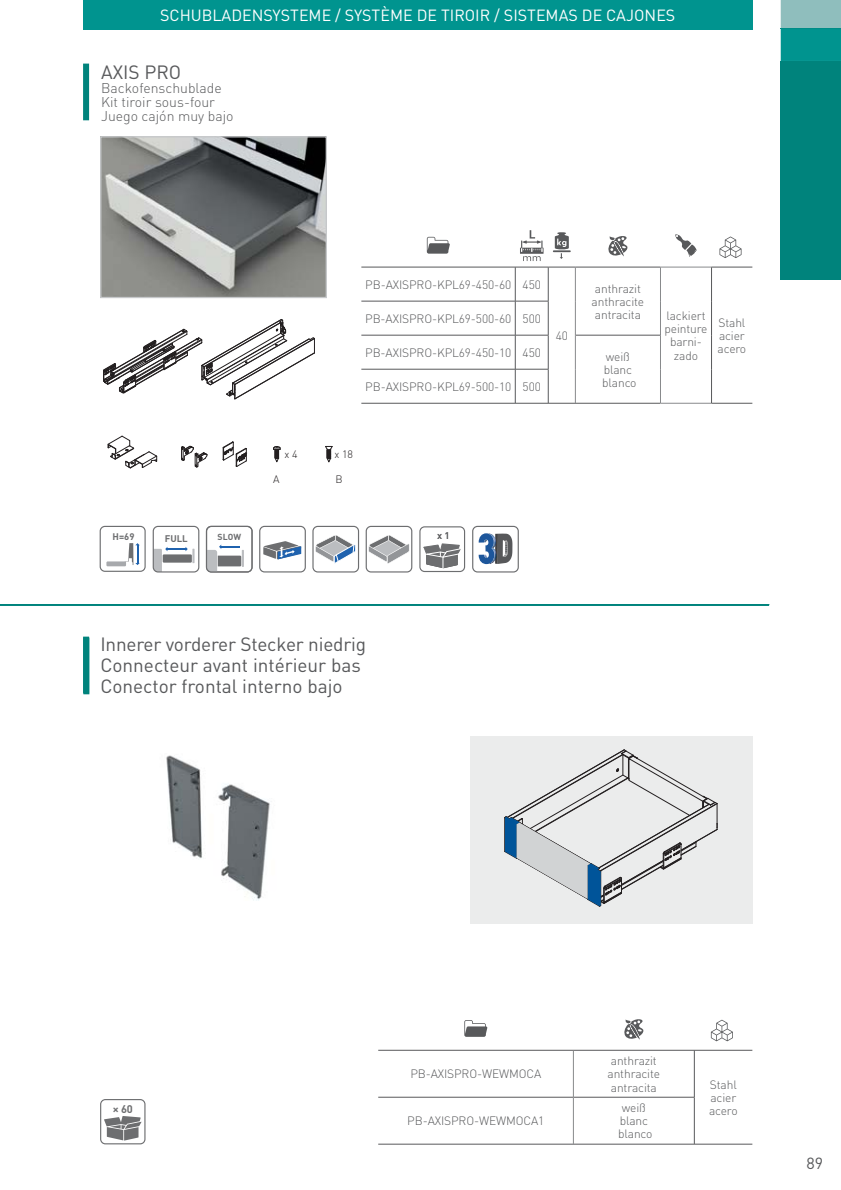
<style>
.page{position:relative;width:841px;height:1190px;background:#fff}
.page>*{position:absolute;margin:0;border:0;box-sizing:border-box;transform-origin:0 0}
.t1{font:19px/21px "DIN Pro";color:#58595b}
.t2{font:16px "DIN Pro";color:#fff}
.t3{font:16px "DIN Pro";color:#58595b}
.t4{font:300 14px/14px "DIN Pro";color:#58595b}
.t5{font:300 12px/13.2px "DIN Pro";letter-spacing:-.01em;color:#58595b;text-align:center}
.t6{font:700 11px "DIN Pro";color:#6d6e70}
.t7{font:300 10.6px "DIN Pro";color:#231f20}
.t8{font:700 9.6px "DIN Pro";color:#6d6e70}
.t9{font:700 9.6px "DIN Pro";color:#58595b}
.t10{font:700 9.4px "DIN Pro";color:#6d6e70}
.t11{font:700 8.6px "DIN Pro";color:#6d6e70}
</style>
<div class="page">
<div style="left:83px;top:0;width:669px;height:30px;background:#00948f"></div>
<div style="left:780px;top:61px;width:61px;height:218px;background:#00837c"></div>
<svg style="left:780px;top:0;width:61px;height:61px;background:#43a8a5"></svg>
<hr style="left:0;top:604px;width:769px;height:1px;background:#00837c">
<div style="left:83px;top:64px;width:6px;height:56px;background:#00837c"></div>
<div style="left:83px;top:636px;width:6px;height:57px;background:#a0d0ce"></div>
<div style="left:470px;top:736px;width:282px;height:187px;background:#ebecec"></div>
<hr style="left:0;top:605px;width:769px;height:1px;background:#00837c">
<div style="left:83px;top:637px;width:6px;height:57px;background:#00837c"></div>
<img style="left:166px;top:755px;width:104px;height:144px">
<img style="left:102px;top:138px;width:223px;height:158px">
<div style="left:100px;top:136px;width:227px;height:162px;border:1px solid #c6c8ca"></div>
<svg style="left:100px;top:1099px;width:45px;height:45px"></svg>
<svg style="left:504px;top:749px;width:214px;height:157px"></svg>
<div style="left:365px;top:525px;width:47px;height:47px;border:1px solid #6d6e70;border-radius:5px"></div>
<svg style="left:368px;top:535px;width:41px;height:28px"></svg>
<div style="left:259px;top:525px;width:47px;height:47px;border:1px solid #6d6e70;border-radius:5px"></div>
<svg style="left:263px;top:541px;width:38px;height:18px"></svg>
<div style="left:153px;top:525px;width:46px;height:47px;border:1px solid #6d6e70;border-radius:5px"></div>
<svg style="left:153px;top:546px;width:41px;height:26px"></svg>
<svg style="left:206px;top:544px;width:38px;height:28px"></svg>
<div style="left:206px;top:525px;width:47px;height:47px;border:1px solid #6d6e70;border-radius:5px"></div>
<div style="left:312px;top:525px;width:47px;height:47px;border:1px solid #6d6e70;border-radius:5px"></div>
<svg style="left:315px;top:535px;width:41px;height:29px"></svg>
<div style="left:472px;top:525px;width:47px;height:47px;border:1px solid #6d6e70;border-radius:5px"></div>
<svg style="left:478px;top:533px;width:34px;height:31px"></svg>
<div style="left:419px;top:526px;width:46px;height:46px;border:1px solid #6d6e70;border-radius:5px"></div>
<svg style="left:423px;top:543px;width:38px;height:26px"></svg>
<svg style="left:103px;top:319px;width:212px;height:80px"></svg>
<svg style="left:181px;top:446px;width:26px;height:21px"></svg>
<svg style="left:223px;top:441px;width:24px;height:26px"></svg>
<svg style="left:273px;top:446px;width:8px;height:16px"></svg>
<svg style="left:325px;top:446px;width:8px;height:17px"></svg>
<svg style="left:108px;top:435px;width:49px;height:33px"></svg>
<div style="left:100px;top:525px;width:46px;height:46px;border:1px solid #6d6e70;border-radius:5px"></div>
<div style="left:106px;top:561px;width:20px;height:5px;background:#a7a9ac"></div>
<svg style="left:125px;top:543px;width:15px;height:22px"></svg>
<hr style="left:378px;top:1049px;width:374px;height:1px;background:#58595b">
<hr style="left:378px;top:1096px;width:195px;height:1px;background:#58595b">
<hr style="left:378px;top:1143px;width:374px;height:1px;background:#58595b">
<hr style="left:694px;top:1050px;width:1px;height:46px;background:#58595b">
<hr style="left:694px;top:1097px;width:1px;height:46px;background:#58595b">
<hr style="left:573px;top:1096px;width:121px;height:1px;background:#58595b">
<hr style="left:573px;top:1050px;width:1px;height:46px;background:#888a8c">
<hr style="left:573px;top:1096px;width:1px;height:47px;background:#888a8c">
<svg style="left:464px;top:1020px;width:23px;height:16px"></svg>
<svg style="left:624px;top:1019px;width:19px;height:20px"></svg>
<svg style="left:711px;top:1019px;width:22px;height:22px"></svg>
<hr style="left:361px;top:267px;width:187px;height:1px;background:#58595b">
<hr style="left:575px;top:267px;width:85px;height:1px;background:#58595b">
<hr style="left:711px;top:267px;width:41px;height:1px;background:#58595b">
<hr style="left:361px;top:301px;width:187px;height:1px;background:#58595b">
<hr style="left:361px;top:335px;width:187px;height:1px;background:#58595b">
<hr style="left:361px;top:369px;width:187px;height:1px;background:#58595b">
<hr style="left:361px;top:403px;width:299px;height:1px;background:#58595b">
<hr style="left:711px;top:403px;width:41px;height:1px;background:#58595b">
<hr style="left:660px;top:267px;width:51px;height:1px;background:#888a8c">
<hr style="left:660px;top:267px;width:1px;height:34px;background:#888a8c">
<hr style="left:660px;top:301px;width:1px;height:34px;background:#888a8c">
<hr style="left:660px;top:403px;width:51px;height:1px;background:#888a8c">
<hr style="left:515px;top:267px;width:1px;height:34px;background:#58595b">
<hr style="left:515px;top:301px;width:1px;height:34px;background:#58595b">
<hr style="left:515px;top:335px;width:1px;height:34px;background:#58595b">
<hr style="left:515px;top:369px;width:1px;height:34px;background:#58595b">
<hr style="left:711px;top:267px;width:1px;height:34px;background:#58595b">
<hr style="left:711px;top:301px;width:1px;height:34px;background:#58595b">
<hr style="left:711px;top:335px;width:1px;height:34px;background:#58595b">
<hr style="left:711px;top:369px;width:1px;height:34px;background:#58595b">
<hr style="left:575px;top:335px;width:85px;height:1px;background:#58595b">
<hr style="left:660px;top:335px;width:1px;height:34px;background:#888a8c">
<hr style="left:660px;top:369px;width:1px;height:34px;background:#888a8c">
<svg style="left:549px;top:267px;width:26px;height:1px"></svg>
<hr style="left:548px;top:267px;width:1px;height:34px;background:#58595b">
<hr style="left:548px;top:301px;width:1px;height:34px;background:#58595b">
<hr style="left:548px;top:335px;width:1px;height:34px;background:#58595b">
<hr style="left:548px;top:369px;width:1px;height:34px;background:#58595b">
<hr style="left:575px;top:267px;width:1px;height:34px;background:#888a8c">
<hr style="left:575px;top:301px;width:1px;height:34px;background:#888a8c">
<hr style="left:575px;top:335px;width:1px;height:34px;background:#888a8c">
<hr style="left:575px;top:369px;width:1px;height:34px;background:#888a8c">
<svg style="left:427px;top:237px;width:23px;height:16px"></svg>
<svg style="left:520px;top:230px;width:23px;height:31px"></svg>
<svg style="left:553px;top:232px;width:17px;height:27px"></svg>
<svg style="left:608px;top:236px;width:19px;height:20px"></svg>
<svg style="left:675px;top:234px;width:21px;height:23px"></svg>
<svg style="left:719px;top:236px;width:22px;height:22px"></svg>
<h2 class="t2" style="left:160px;top:9px;width:517px">SCHUBLADENSYSTEME / SYSTÈME DE TIROIR / SISTEMAS DE CAJONES</h2>
<h1 class="t1" style="left:101px;top:64px;width:82px">AXIS PRO</h1>
<p class="t4" style="left:101px;top:83px;width:134px">Backofenschublade<br>Kit tiroir sous-four<br>Juego cajón muy bajo</p>
<p class="t10" style="left:113px;top:531px;width:23px">H=69</p>
<p class="t5" style="left:365px;top:279px;width:177px">PB-AXISPRO-KPL69-450-60 450</p>
<p class="t5" style="left:591px;top:283px;width:54px;text-align:left">anthrazit anthracite antracita</p>
<p class="t5" style="left:365px;top:313px;width:177px">PB-AXISPRO-KPL69-500-60 500</p>
<p class="t5" style="left:365px;top:347px;width:177px">PB-AXISPRO-KPL69-450-10 450</p>
<p class="t5" style="left:602px;top:351px;width:36px">weiß blanc blanco</p>
<p class="t5" style="left:555px;top:330px;width:14px">40</p>
<p class="t5" style="left:365px;top:381px;width:177px">PB-AXISPRO-KPL69-500-10 500</p>
<p class="t5" style="left:664px;top:310px;width:44px">lackiert peinture barni&shy;zado</p>
<p class="t5" style="left:717px;top:317px;width:30px;text-align:justify">Stahl acier acero</p>
<p class="t7" style="left:284px;top:450px;width:15px">x 4</p>
<p class="t7" style="left:334px;top:451px;width:20px">x 18</p>
<p class="t7" style="left:273px;top:475px;width:8px">A</p>
<p class="t7" style="left:336px;top:475px;width:9px">B</p>
<p class="t8" style="left:165px;top:534px;width:24px">FULL</p>
<p class="t11" style="left:218px;top:533px;width:25px">SLOW</p>
<p class="t9" style="left:437px;top:532px;width:14px">x 1</p>
<h1 class="t1" style="left:100px;top:636px;width:267px">Innerer vorderer Stecker niedrig<br>Connecteur avant intérieur bas<br>Conector frontal interno bajo</h1>
<p class="t6" style="left:113px;top:1104px;width:22px">× 60</p>
<p class="t5" style="left:410px;top:1068px;width:132px">PB-AXISPRO-WEWMOCA</p>
<p class="t5" style="left:407px;top:1115px;width:138px">PB-AXISPRO-WEWMOCA1</p>
<p class="t5" style="left:607px;top:1055px;width:54px;text-align:left">anthrazit anthracite antracita</p>
<p class="t5" style="left:618px;top:1102px;width:36px">weiß blanc blanco</p>
<p class="t5" style="left:709px;top:1078px;width:30px;text-align:justify">Stahl acier acero</p>
<h2 class="t3" style="left:806px;top:1156px;width:18px">89</h2>
</div>
